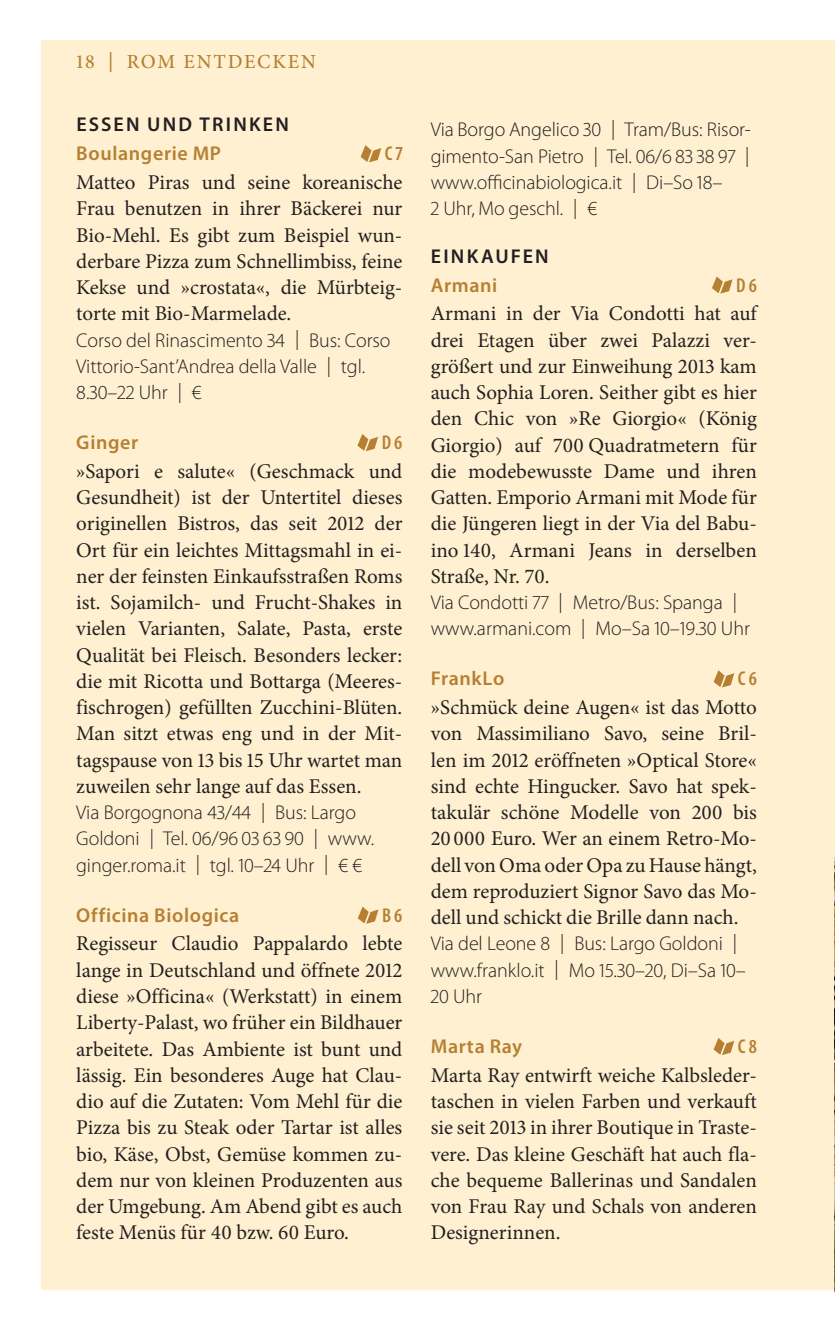
<style>
.page{position:relative;width:835px;height:1332px;background:#fff}
.page>*{position:absolute;margin:0;border:0;box-sizing:border-box;transform-origin:0 0}
.t1{font:21px/26.2px "Minion Pro";color:#231f20;text-align:justify}
.t2{font:300 20px/26.2px "Myriad Pro";letter-spacing:-.005em;color:#231f20}
.t3{font:600 20px/28.8px "Myriad Pro";letter-spacing:.03em;color:#b67f32}
.t4{font:600 20px/28.8px "Myriad Pro";letter-spacing:.03em;color:#231f20}
.t5{font:500 20px "Minion Pro";letter-spacing:.09em;color:#b67f32}
.t6{font:600 condensed 20px "Myriad Pro";color:#b67f32}
.s1{color:#231f20}
.s2{color:#b67f32}
</style>
<div class="page">
<div style="left:41px;top:41px;width:794px;height:1249px;background:#fef0d0"></div>
<svg style="left:360px;top:145px;width:22px;height:18px"></svg>
<svg style="left:357px;top:434px;width:21px;height:17px"></svg>
<svg style="left:357px;top:906px;width:22px;height:18px"></svg>
<svg style="left:712px;top:276px;width:21px;height:18px"></svg>
<svg style="left:713px;top:670px;width:22px;height:18px"></svg>
<svg style="left:713px;top:1038px;width:22px;height:17px"></svg>
<img style="left:834px;top:857px;width:1px;height:434px">
<p class="t5" style="left:76px;top:48px;width:241px">18 | ROM ENTDECKEN</p>
<p class="t4" style="left:76px;top:110px;width:16px">Essen</p>
<p class="t4" style="left:147px;top:110px;width:16px">und</p>
<p class="t3" style="left:76px;top:110px;width:146px;text-indent:123px"><span class="s1">Trinken<br></span>Boulangerie MP</p>
<p class="t6" style="left:385px;top:141px;width:19px">C 7</p>
<p class="t1" style="left:76px;top:169px;width:328px">Matteo Piras und seine koreanische Frau benutzen in ihrer Bäckerei nur Bio-Mehl. Es gibt zum Beispiel wun&shy;derbare Pizza zum Schnellimbiss, feine Kekse und »crostata«, die Mürbteig&shy;torte mit Bio-Marmelade.</p>
<p class="t2" style="left:76px;top:327px;width:316px">Corso del Rinascimento 34 | Bus: Corso<br>Vittorio-Sant’Andrea della Valle | tgl.<br>8.30–22 Uhr | €</p>
<p class="t3" style="left:76px;top:427px;width:64px">Ginger</p>
<p class="t6" style="left:382px;top:430px;width:22px">D 6</p>
<p class="t1" style="left:76px;top:458px;width:328px">»Sapori e salute« (Geschmack und Gesundheit) ist der Untertitel dieses originellen Bistros, das seit 2012 der Ort für ein leichtes Mittagsmahl in ei&shy;ner der feinsten Einkaufsstraßen Roms ist. Sojamilch- und Frucht-Shakes in vielen Varianten, Salate, Pasta, erste Qualität bei Fleisch. Besonders lecker: die mit Ricotta und Bottarga (Meeres&shy;fischrogen) gefüllten Zucchini-Blüten.<br>Man sitzt etwas eng und in der Mit&shy;tagspause von 13 bis 15 Uhr wartet man zuweilen sehr lange auf das Essen.</p>
<p class="t2" style="left:76px;top:800px;width:299px">Via Borgognona 43/44 | Bus: Largo<br>Goldoni | Tel. 06/96 03 63 90 | www. ginger.roma.it | tgl. 10–24 Uhr | € €</p>
<p class="t3" style="left:76px;top:900px;width:165px">Officina Biologica</p>
<p class="t6" style="left:382px;top:903px;width:22px">B 6</p>
<p class="t1" style="left:76px;top:930px;width:328px">Regisseur Claudio Pappalardo lebte lange in Deutschland und öffnete 2012 diese »Officina« (Werkstatt) in einem Liberty-Palast, wo früher ein Bildhauer arbeitete. Das Ambiente ist bunt und lässig. Ein besonderes Auge hat Clau&shy;dio auf die Zutaten: Vom Mehl für die Pizza bis zu Steak oder Tartar ist alles bio, Käse, Obst, Gemüse kommen zu&shy;dem nur von kleinen Produzenten aus der Umgebung. Am Abend gibt es auch feste Menüs für 40 bzw. 60 Euro.</p>
<p class="t2" style="left:431px;top:117px;width:322px">Via Borgo Angelico 30 | Tram/Bus: Risor&shy;gimento-San Pietro | Tel. 06/6 83 38 97 | www.officinabiologica.it | Di–So 18–<br>2 Uhr, Mo geschl. | €</p>
<p class="t4" style="left:431px;top:241px;width:68px">Einkaufen<br><span class="s2">Armani</span></p>
<p class="t6" style="left:736px;top:273px;width:22px">D 6</p>
<p class="t1" style="left:431px;top:300px;width:328px">Armani in der Via Condotti hat auf drei Etagen über zwei Palazzi ver&shy;größert und zur Einweihung 2013 kam auch Sophia Loren. Seither gibt es hier den Chic von »Re Giorgio« (König Giorgio) auf 700 Quadratmetern für die modebewusste Dame und ihren Gatten. Emporio Armani mit Mode für die Jüngeren liegt in der Via del Babu&shy;ino 140, Armani Jeans in derselben Straße, Nr. 70.</p>
<p class="t2" style="left:431px;top:590px;width:321px">Via Condotti 77 | Metro/Bus: Spanga | www.armani.com | Mo–Sa 10–19.30 Uhr</p>
<p class="t3" style="left:431px;top:664px;width:75px">FrankLo</p>
<p class="t6" style="left:738px;top:666px;width:21px">C 6</p>
<p class="t1" style="left:431px;top:694px;width:328px">»Schmück deine Augen« ist das Motto von Massimiliano Savo, seine Bril&shy;len im 2012 eröffneten »Optical Store« sind echte Hingucker. Savo hat spek&shy;takulär schöne Modelle von 200 bis 20 000 Euro. Wer an einem Retro-Mo&shy;dell von Oma oder Opa zu Hause hängt, dem reproduziert Signor Savo das Mo&shy;dell und schickt die Brille dann nach.</p>
<p class="t2" style="left:431px;top:931px;width:316px">Via del Leone 8 | Bus: Largo Goldoni | www.franklo.it | Mo 15.30–20, Di–Sa 10–<br>20 Uhr</p>
<p class="t3" style="left:431px;top:1031px;width:93px">Marta Ray</p>
<p class="t6" style="left:738px;top:1034px;width:21px">C 8</p>
<p class="t1" style="left:431px;top:1062px;width:327px">Marta Ray entwirft weiche Kalbsleder&shy;taschen in vielen Farben und verkauft sie seit 2013 in ihrer Boutique in Traste&shy;vere. Das kleine Geschäft hat auch fla&shy;che bequeme Ballerinas und Sandalen von Frau Ray und Schals von anderen Designerinnen.</p>
</div>
